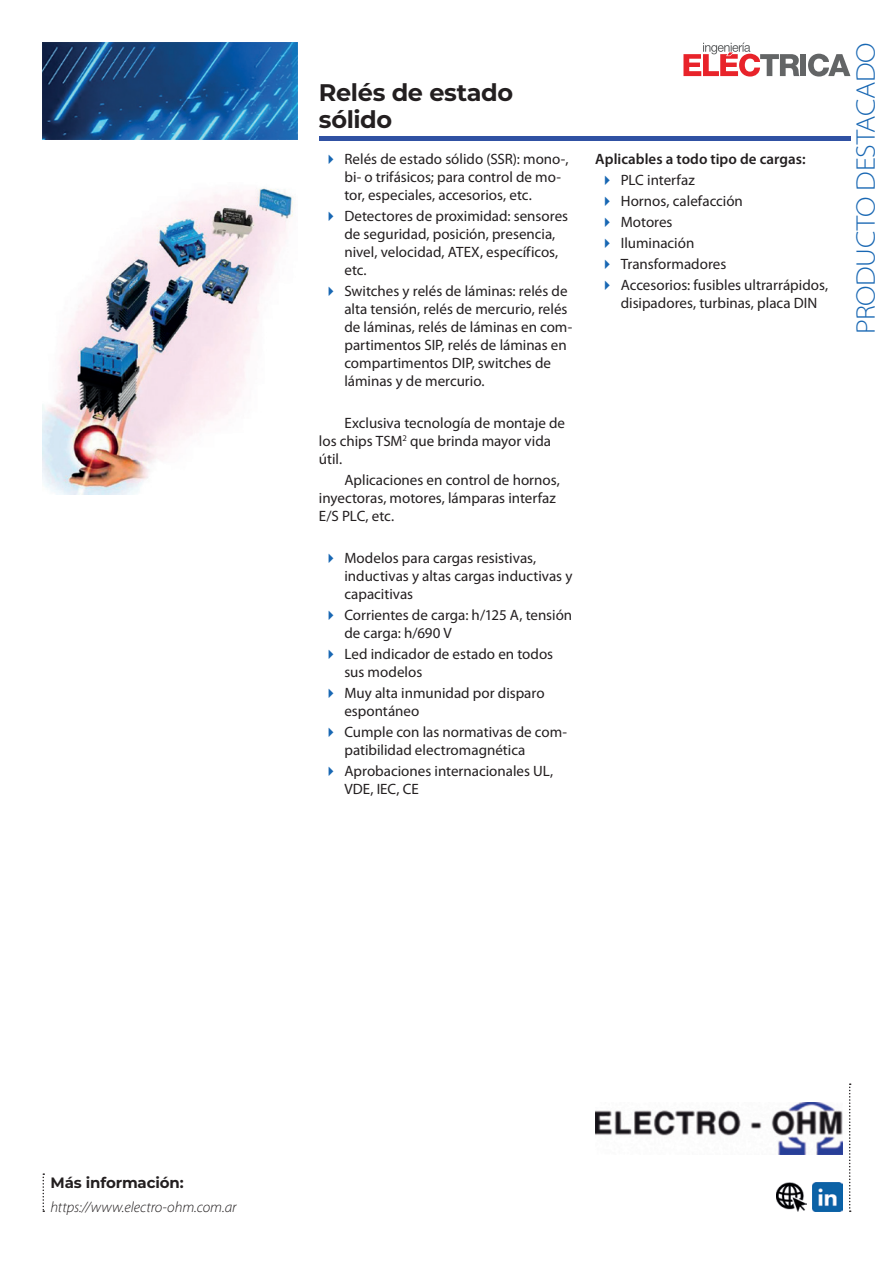
<style>
.page{position:relative;width:893px;height:1263px;background:#fff}
.page>*{position:absolute;margin:0;border:0;box-sizing:border-box;transform-origin:0 0}
.t1{font:300 semi-expanded 27px "Myriad Pro";letter-spacing:-.01em;color:#1867b3}
.Título{font:700 24px/27px "Montserrat";letter-spacing:-.015em;color:#231f20}
.Texto{font:15px/18px "Myriad Pro";color:#231f20}
.URL{font:italic 300 15px "Myriad Pro";letter-spacing:-.005em;color:#231f20}
.Subtítulo2{font:600 15px "Myriad Pro";color:#231f20}
.Subtítulo{font:700 15px "Montserrat";letter-spacing:-.01em;color:#231f20}
</style>
<div class="page">
<hr style="left:319px;top:136px;width:531px;height:4px;background:#3051a3">
<div style="left:800px;top:54px;width:6px;height:22px;background:#636566"></div>
<svg style="left:808px;top:54px;width:42px;height:23px"></svg>
<svg style="left:683px;top:43px;width:116px;height:34px"></svg>
<svg style="left:43px;top:1173px;width:1px;height:39px"></svg>
<svg style="left:849px;top:1083px;width:2px;height:129px"></svg>
<img style="left:813px;top:1182px;width:30px;height:30px">
<img style="left:777px;top:1182px;width:29px;height:30px">
<img style="left:43px;top:43px;width:255px;height:97px">
<img style="left:43px;top:188px;width:250px;height:307px">
<img style="left:595px;top:1102px;width:248px;height:52px">
<p class="Título" style="left:319px;top:77px;width:196px">Relés de estado sólido</p>
<p class="Texto" style="left:344px;top:151px;width:225px">Relés de estado sólido (SSR): mono-, bi- o trifásicos; para control de mo&shy;tor, especiales, accesorios, etc.</p>
<p class="Texto" style="left:344px;top:208px;width:225px">Detectores de proximidad: sensores de seguridad, posición, presencia, nivel, velocidad, ATEX, específicos, etc.</p>
<p class="Texto" style="left:344px;top:283px;width:229px">Switches y relés de láminas: relés de alta tensión, relés de mercurio, relés de láminas, relés de láminas en com&shy;partimentos SIP, relés de láminas en compartimentos DIP, switches de láminas y de mercurio.</p>
<p class="Texto" style="left:319px;top:415px;width:248px;text-indent:26px">Exclusiva tecnología de montaje de los chips TSM<sup>2</sup> que brinda mayor vida útil.</p>
<p class="Texto" style="left:319px;top:472px;width:242px;text-indent:26px">Aplicaciones en control de hornos, inyectoras, motores, lámparas interfaz<br>E/S PLC, etc.</p>
<p class="Texto" style="left:344px;top:550px;width:230px">Modelos para cargas resistivas, inductivas y altas cargas inductivas y capacitivas</p>
<p class="Texto" style="left:344px;top:607px;width:229px">Corrientes de carga: h/125 A, tensión de carga: h/690 V</p>
<p class="Texto" style="left:344px;top:646px;width:210px">Led indicador de estado en todos sus modelos</p>
<p class="Texto" style="left:344px;top:685px;width:202px">Muy alta inmunidad por disparo espontáneo</p>
<p class="Texto" style="left:344px;top:724px;width:224px">Cumple con las normativas de com&shy;patibilidad electromagnética</p>
<p class="Texto" style="left:344px;top:763px;width:210px">Aprobaciones internacionales UL,<br>VDE, IEC, CE</p>
<p class="Subtítulo2" style="left:595px;top:151px;width:212px">Aplicables a todo tipo de cargas:</p>
<p class="Texto" style="left:621px;top:172px;width:75px">PLC interfaz</p>
<p class="Texto" style="left:621px;top:193px;width:124px">Hornos, calefacción</p>
<p class="Texto" style="left:621px;top:214px;width:53px">Motores</p>
<p class="Texto" style="left:621px;top:235px;width:75px">Iluminación</p>
<p class="Texto" style="left:621px;top:256px;width:107px">Transformadores</p>
<p class="Texto" style="left:621px;top:277px;width:209px">Accesorios: fusibles ultrarrápidos, disipadores, turbinas, placa DIN</p>
<h1 class="t1" style="left:850px;top:334px;width:293px;rotate:-90deg">PRODUCTO DESTACADO</h1>
<p class="Subtítulo" style="left:50px;top:1172px;width:135px">Más información:</p>
<p class="URL" style="left:50px;top:1198px;width:188px">https://www.electro-ohm.com.ar</p>
</div>
